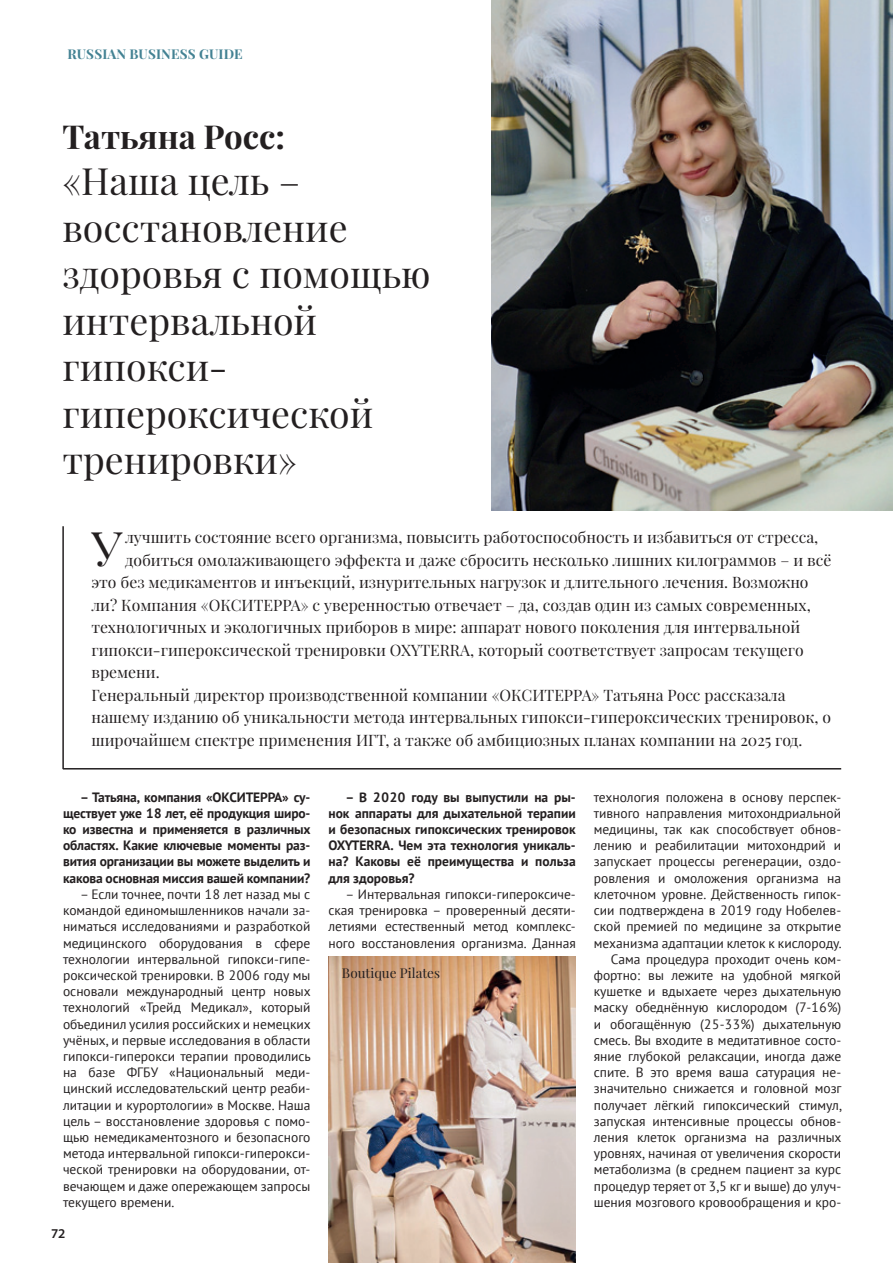
<style>
.page{position:relative;width:893px;height:1263px;background:#fff}
.page>*{position:absolute;margin:0;border:0;box-sizing:border-box;transform-origin:0 0}
.t1{font:47.55px "Playfair Display";color:#231f20}
.t2{font:37.5px/46.5px "Playfair Display";color:#231f20}
.t3{font:700 33px "Playfair Display";color:#231f20}
.t4{font:15.75px/22.5px "Playfair Display";color:#231f20}
.t5{font:13.5px/16.2px "PT Sans";color:#231f20;text-align:justify}
.t6{font:700 13.5px/16.2px "PT Sans";letter-spacing:-.01em;color:#231f20;text-align:justify}
.t7{font:700 13.5px "Playfair Display";letter-spacing:.01em;color:#438293}
.t8{font:13.5px "Playfair Display";color:#231f20}
.t9{font:600 13.5px "Myriad Pro";color:#231f20}
</style>
<div class="page">
<img style="left:491px;top:0;width:402px;height:510px">
<hr style="left:62px;top:526px;width:2px;height:243px;background:#231f20">
<hr style="left:63px;top:768px;width:778px;height:1px;background:#231f20">
<img style="left:328px;top:957px;width:248px;height:306px">
<p class="t7" style="left:67px;top:45px;width:177px">RUSSIAN BUSINESS GUIDE</p>
<p class="t3" style="left:62px;top:115px;width:224px">Татьяна Росс:</p>
<p class="t2" style="left:62px;top:158px;width:370px">«Наша цель – восстановление здоровья с помощью интервальной гипокси&shy;гипероксической тренировки»</p>
<p class="t1" style="left:92px;top:518px;width:32px">У</p>
<p class="t4" style="left:125px;top:526px;width:695px">лучшить состояние всего организма, повысить работоспособность и избавиться от стресса,</p>
<p class="t4" style="left:125px;top:548px;width:708px">добиться омолаживающего эффекта и даже сбросить несколько лишних килограммов – и всё</p>
<p class="t4" style="left:91px;top:571px;width:719px">это без медикаментов и инъекций, изнурительных нагрузок и длительного лечения. Возможно</p>
<p class="t4" style="left:91px;top:593px;width:721px">ли? Компания «ОКСИТЕРРА» с уверенностью отвечает – да, создав один из самых современных,</p>
<p class="t4" style="left:91px;top:616px;width:710px">технологичных и экологичных приборов в мире: аппарат нового поколения для интервальной</p>
<p class="t4" style="left:91px;top:638px;width:714px">гипокси-гипероксической тренировки OXYTERRA, который соответствует запросам текущего</p>
<p class="t4" style="left:91px;top:661px;width:70px">времени.</p>
<p class="t4" style="left:91px;top:683px;width:741px">Генеральный директор производственной компании «ОКСИТЕРРА» Татьяна Росс рассказала нашему изданию об уникальности метода интервальных гипокси-гипероксических тренировок, о широчайшем спектре применения ИГТ, а также об амбициозных планах компании на 2025 год.</p>
<p class="t6" style="left:63px;top:788px;width:249px;text-indent:17px">– Татьяна, компания «ОКСИТЕРРА» су&shy;ществует уже 18 лет, её продукция широ&shy;ко известна и применяется в различных областях. Какие ключевые моменты раз&shy;вития организации вы можете выделить и какова основная миссия вашей компании?</p>
<p class="t5" style="left:63px;top:886px;width:249px;text-indent:17px">– Если точнее, почти 18 лет назад мы с командой единомышленников начали за&shy;ниматься исследованиями и разработкой медицинского оборудования в сфере технологии интервальной гипокси-гипе&shy;роксической тренировки. В 2006 году мы основали международный центр новых технологий «Трейд Медикал», который объединил усилия российских и немецких учёных, и первые исследования в области гипокси-гиперокси терапии проводились на базе ФГБУ «Национальный меди&shy;цинский исследовательский центр реаби&shy;литации и курортологии» в Москве. Наша цель – восстановление здоровья с помо&shy;щью немедикаментозного и безопасного метода интервальной гипокси-гиперокси&shy;ческой тренировки на оборудовании, от&shy;вечающем и даже опережающем запросы текущего времени.</p>
<p class="t9" style="left:51px;top:1224px;width:16px">72</p>
<p class="t6" style="left:328px;top:788px;width:249px;text-indent:17px">– В 2020 году вы выпустили на ры&shy;нок аппараты для дыхательной терапии и безопасных гипоксических тренировок OXYTERRA. Чем эта технология уникаль&shy;на? Каковы её преимущества и польза для здоровья?</p>
<p class="t5" style="left:328px;top:886px;width:249px;text-indent:17px">– Интервальная гипокси-гипероксиче&shy;ская тренировка – проверенный десяти&shy;летиями естественный метод комплекс&shy;ного восстановления организма. Данная</p>
<p class="t8" style="left:342px;top:965px;width:100px">Boutique Pilates</p>
<p class="t5" style="left:594px;top:788px;width:249px">технология положена в основу перспек&shy;тивного направления митохондриальной медицины, так как способствует обнов&shy;лению и реабилитации митохондрий и запускает процессы регенерации, оздо&shy;ровления и омоложения организма на клеточном уровне. Действенность гипок&shy;сии подтверждена в 2019 году Нобелев&shy;ской премией по медицине за открытие механизма адаптации клеток к кислороду.</p>
<p class="t5" style="left:594px;top:950px;width:249px;text-indent:17px">Сама процедура проходит очень ком&shy;фортно: вы лежите на удобной мягкой кушетке и вдыхаете через дыхательную маску обеднённую кислородом (7-16%) и обогащённую (25-33%) дыхательную смесь. Вы входите в медитативное состо&shy;яние глубокой релаксации, иногда даже спите. В это время ваша сатурация не&shy;значительно снижается и головной мозг получает лёгкий гипоксический стимул, запуская интенсивные процессы обнов&shy;ления клеток организма на различных уровнях, начиная от увеличения скорости метаболизма (в среднем пациент за курс процедур теряет от 3,5 кг и выше) до улуч&shy;шения мозгового кровообращения и кро-</p>
</div>
